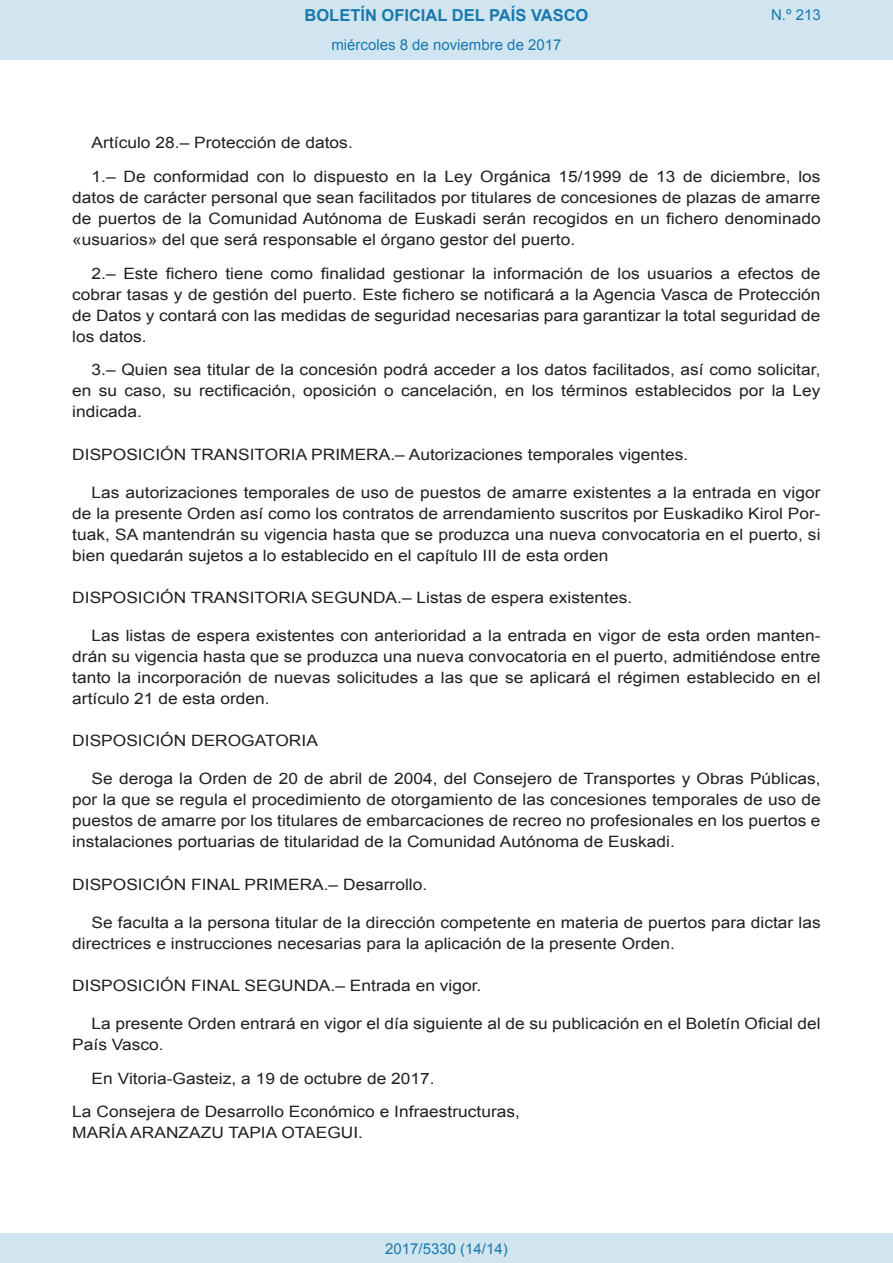
<style>
.page{position:relative;width:893px;height:1263px;background:#fff}
.page>*{position:absolute;margin:0;border:0;box-sizing:border-box;transform-origin:0 0}
.t1{font:700 16.5px "Arial";color:#1879ad}
.BOPVDetalle{font:15.6px/21px "Arial";color:#231f20;text-align:justify;scale:1.11 1}
.BOPVDisposicionTitul{font:15.6px "Arial";color:#231f20;scale:1.11 1}
.BOPVFirmaPuesto{font:15.6px "Arial";color:#231f20;scale:1.11 1}
.BOPVFirmaLugFec{font:15.6px "Arial";color:#231f20;scale:1.11 1}
.BOPVFirmaNombre{font:15.6px "Arial";color:#231f20;scale:1.11 1}
.BOPVDisposicion{font:15.6px "Arial";color:#231f20;scale:1.11 1}
.Paginacion_Centro{font:15px "Arial";color:#1879ad}
</style>
<div class="page">
<div style="left:0;top:0;width:893px;height:60px;background:#d0e5f0"></div>
<div style="left:0;top:1233px;width:893px;height:30px;background:#d0e5f0"></div>
<p class="t1" style="left:305px;top:4px;width:285px">BOLETÍN OFICIAL DEL PAÍS VASCO</p>
<p class="Paginacion_Centro" style="left:331px;top:35px;width:232px">miércoles 8 de noviembre de 2017</p>
<p class="Paginacion_Centro" style="left:771px;top:5px;width:51px">N.º 213</p>
<p class="BOPVDetalle" style="left:92px;top:132px;width:237px">Artículo 28.– Protección de datos.</p>
<p class="BOPVDetalle" style="left:72px;top:166px;width:676px;text-indent:19px">1.– De conformidad con lo dispuesto en la Ley Orgánica 15/1999 de 13 de diciembre, los datos de carácter personal que sean facilitados por titulares de concesiones de plazas de amarre de puertos de la Comunidad Autónoma de Euskadi serán recogidos en un fichero denominado «usuarios» del que será responsable el órgano gestor del puerto.</p>
<p class="BOPVDetalle" style="left:72px;top:263px;width:676px;text-indent:19px">2.– Este fichero tiene como finalidad gestionar la información de los usuarios a efectos de cobrar tasas y de gestión del puerto. Este fichero se notificará a la Agencia Vasca de Protección de Datos y contará con las medidas de seguridad necesarias para garantizar la total seguridad de los datos.</p>
<p class="BOPVDetalle" style="left:72px;top:360px;width:676px;text-indent:19px">3.– Quien sea titular de la concesión podrá acceder a los datos facilitados, así como solicitar, en su caso, su rectificación, oposición o cancelación, en los términos establecidos por la Ley indicada.</p>
<p class="BOPVDisposicionTitul" style="left:72px;top:444px;width:556px">DISPOSICIÓN TRANSITORIA PRIMERA.– Autorizaciones temporales vigentes.</p>
<p class="BOPVDetalle" style="left:72px;top:482px;width:676px;text-indent:19px">Las autorizaciones temporales de uso de puestos de amarre existentes a la entrada en vigor de la presente Orden así como los contratos de arrendamiento suscritos por Euskadiko Kirol Por&shy;tuak, SA mantendrán su vigencia hasta que se produzca una nueva convocatoria en el puerto, si bien quedarán sujetos a lo establecido en el capítulo III de esta orden</p>
<p class="BOPVDisposicionTitul" style="left:72px;top:587px;width:506px">DISPOSICIÓN TRANSITORIA SEGUNDA.– Listas de espera existentes.</p>
<p class="BOPVDetalle" style="left:72px;top:625px;width:676px;text-indent:19px">Las listas de espera existentes con anterioridad a la entrada en vigor de esta orden manten&shy;drán su vigencia hasta que se produzca una nueva convocatoria en el puerto, admitiéndose entre tanto la incorporación de nuevas solicitudes a las que se aplicará el régimen establecido en el artículo 21 de esta orden.</p>
<p class="BOPVDisposicion" style="left:72px;top:730px;width:223px">DISPOSICIÓN DEROGATORIA</p>
<p class="BOPVDetalle" style="left:72px;top:768px;width:676px;text-indent:19px">Se deroga la Orden de 20 de abril de 2004, del Consejero de Transportes y Obras Públicas, por la que se regula el procedimiento de otorgamiento de las concesiones temporales de uso de puestos de amarre por los titulares de embarcaciones de recreo no profesionales en los puertos e instalaciones portuarias de titularidad de la Comunidad Autónoma de Euskadi.</p>
<p class="BOPVDisposicionTitul" style="left:72px;top:874px;width:321px">DISPOSICIÓN FINAL PRIMERA.– Desarrollo.</p>
<p class="BOPVDetalle" style="left:72px;top:912px;width:676px;text-indent:19px">Se faculta a la persona titular de la dirección competente en materia de puertos para dictar las directrices e instrucciones necesarias para la aplicación de la presente Orden.</p>
<p class="BOPVDisposicionTitul" style="left:72px;top:975px;width:370px">DISPOSICIÓN FINAL SEGUNDA.– Entrada en vigor.</p>
<p class="BOPVDetalle" style="left:72px;top:1013px;width:676px;text-indent:19px">La presente Orden entrará en vigor el día siguiente al de su publicación en el Boletín Oficial del<br>País Vasco.</p>
<p class="BOPVFirmaLugFec" style="left:92px;top:1068px;width:311px">En Vitoria-Gasteiz, a 19 de octubre de 2017.</p>
<p class="BOPVFirmaPuesto" style="left:72px;top:1102px;width:405px">La Consejera de Desarrollo Económico e Infraestructuras,</p>
<p class="BOPVFirmaNombre" style="left:72px;top:1123px;width:263px">MARÍA ARANZAZU TAPIA OTAEGUI.</p>
<p class="Paginacion_Centro" style="left:385px;top:1238px;width:124px">2017/5330 (14/14)</p>
</div>
